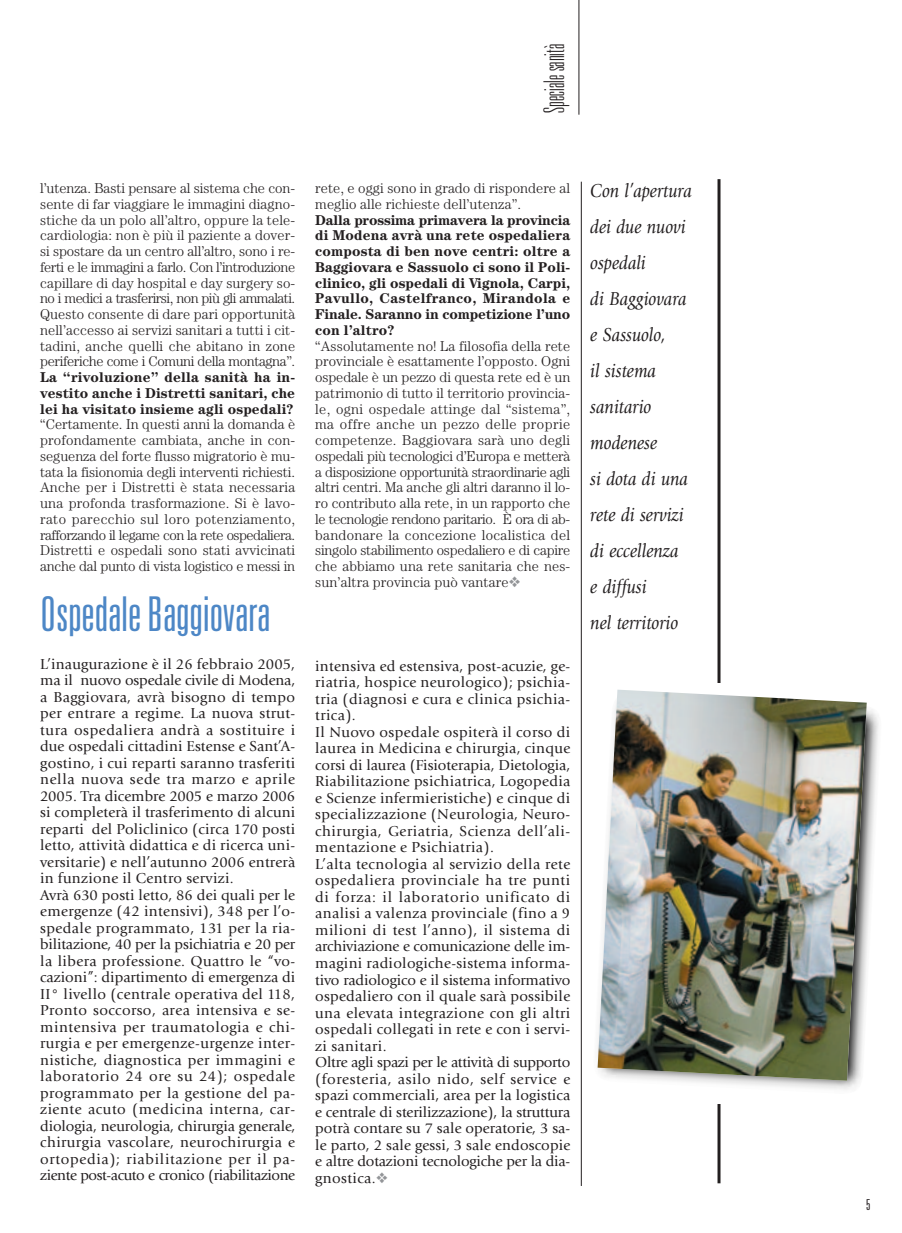
<style>
.page{position:relative;width:902px;height:1233px;background:#fff}
.page>*{position:absolute;margin:0;border:0;box-sizing:border-box;transform-origin:0 0}
.t1{font:300 ultra-condensed 48px "Univers";letter-spacing:-.005em;color:#4d87c6}
.t2{font:100 ultra-condensed 28.5px "Univers";color:#231f20}
.t3{font:italic 19.5px/36px "Giovanni";color:#231f20;scale:.9 1}
.t4{font:15px/16.5px "Giovanni";letter-spacing:.02em;color:#231f20}
.t5{font:300 ultra-condensed 15px "Univers";color:#231f20}
.t6{font:300 14.25px/15.8px "Century";letter-spacing:.01em;color:#231f20;text-align:justify}
.t7{font:700 14.25px/15.8px "Century";letter-spacing:.01em;color:#231f20;text-align:justify}
.s1{color:#939598}
</style>
<div class="page">
<img style="left:578px;top:0;width:301px;height:1186px">
<h2 class="t2" style="left:544px;top:113px;width:70px;rotate:-90deg">Speciale sanità</h2>
<p class="t6" style="left:40px;top:181px;width:256px">l’utenza. Basti pensare al sistema che con&shy;sente di far viaggiare le immagini diagno&shy;stiche da un polo all’altro, oppure la tele&shy;cardiologia: non è più il paziente a dover&shy;si spostare da un centro all’altro, sono i re&shy;ferti e le immagini a farlo. Con l’introduzione capillare di day hospital e day surgery so&shy;no i medici a trasferirsi, non più gli ammalati.<br>Questo consente di dare pari opportunità nell’accesso ai servizi sanitari a tutti i cit&shy;tadini, anche quelli che abitano in zone periferiche come i Comuni della montagna”.</p>
<p class="t7" style="left:40px;top:370px;width:256px">La “rivoluzione” della sanità ha in&shy;vestito anche i Distretti sanitari, che lei ha visitato insieme agli ospedali?</p>
<p class="t6" style="left:40px;top:418px;width:256px">“Certamente. In questi anni la domanda è profondamente cambiata, anche in con&shy;seguenza del forte flusso migratorio è mu&shy;tata la fisionomia degli interventi richiesti.<br>Anche per i Distretti è stata necessaria una profonda trasformazione. Si è lavo&shy;rato parecchio sul loro potenziamento, rafforzando il legame con la rete ospedaliera.<br>Distretti e ospedali sono stati avvicinati anche dal punto di vista logistico e messi in</p>
<h1 class="t1" style="left:40px;top:596px;width:232px">Ospedale Baggiovara</h1>
<p class="t4" style="left:40px;top:656px;width:257px">L’inaugurazione è il 26 febbraio 2005, ma il nuovo ospedale civile di Modena, a Baggiovara, avrà bisogno di tempo per entrare a regime. La nuova strut&shy;tura ospedaliera andrà a sostituire i due ospedali cittadini Estense e Sant’A&shy;gostino, i cui reparti saranno trasferiti nella nuova sede tra marzo e aprile 2005. Tra dicembre 2005 e marzo 2006 si completerà il trasferimento di alcuni reparti del Policlinico (circa 170 posti letto, attività didattica e di ricerca uni&shy;versitarie) e nell’autunno 2006 entrerà in funzione il Centro servizi.<br>Avrà 630 posti letto, 86 dei quali per le emergenze (42 intensivi), 348 per l’o&shy;spedale programmato, 131 per la ria&shy;bilitazione, 40 per la psichiatria e 20 per la libera professione. Quattro le “vo&shy;cazioni”: dipartimento di emergenza di II° livello (centrale operativa del 118, Pronto soccorso, area intensiva e se&shy;mintensiva per traumatologia e chi&shy;rurgia e per emergenze-urgenze inter&shy;nistiche, diagnostica per immagini e laboratorio 24 ore su 24); ospedale programmato per la gestione del pa&shy;ziente acuto (medicina interna, car&shy;diologia, neurologia, chirurgia generale, chirurgia vascolare, neurochirurgia e ortopedia); riabilitazione per il pa&shy;ziente post-acuto e cronico (riabilitazione</p>
<p class="t6" style="left:315px;top:181px;width:256px">rete, e oggi sono in grado di rispondere al meglio alle richieste dell’utenza”.</p>
<p class="t7" style="left:315px;top:213px;width:256px">Dalla prossima primavera la provincia di Modena avrà una rete ospedaliera composta di ben nove centri: oltre a Baggiovara e Sassuolo ci sono il Poli&shy;clinico, gli ospedali di Vignola, Carpi, Pavullo, Castelfranco, Mirandola e Finale. Saranno in competizione l’uno con l’altro?</p>
<p class="t6" style="left:315px;top:339px;width:256px">“Assolutamente no! La filosofia della rete provinciale è esattamente l’opposto. Ogni ospedale è un pezzo di questa rete ed è un patrimonio di tutto il territorio provincia&shy;le, ogni ospedale attinge dal “sistema”, ma offre anche un pezzo delle proprie competenze. Baggiovara sarà uno degli ospedali più tecnologici d’Europa e metterà a disposizione opportunità straordinarie agli altri centri. Ma anche gli altri daranno il lo&shy;ro contributo alla rete, in un rapporto che le tecnologie rendono paritario. È ora di ab&shy;bandonare la concezione localistica del singolo stabilimento ospedaliero e di capire che abbiamo una rete sanitaria che nes&shy;sun’altra provincia può vantare<span class="s1">❖</span></p>
<p class="t4" style="left:315px;top:659px;width:256px">intensiva ed estensiva, post-acuzie, ge&shy;riatria, hospice neurologico); psichia&shy;tria (diagnosi e cura e clinica psichia&shy;trica).<br>Il Nuovo ospedale ospiterà il corso di laurea in Medicina e chirurgia, cinque corsi di laurea (Fisioterapia, Dietologia, Riabilitazione psichiatrica, Logopedia e Scienze infermieristiche) e cinque di specializzazione (Neurologia, Neuro&shy;chirurgia, Geriatria, Scienza dell’ali&shy;mentazione e Psichiatria).<br>L’alta tecnologia al servizio della rete ospedaliera provinciale ha tre punti di forza: il laboratorio unificato di analisi a valenza provinciale (fino a 9 milioni di test l’anno), il sistema di archiviazione e comunicazione delle im&shy;magini radiologiche-sistema informa&shy;tivo radiologico e il sistema informativo ospedaliero con il quale sarà possibile una elevata integrazione con gli altri ospedali collegati in rete e con i servi&shy;zi sanitari.<br>Oltre agli spazi per le attività di supporto (foresteria, asilo nido, self service e spazi commerciali, area per la logistica e centrale di sterilizzazione), la struttura potrà contare su 7 sale operatorie, 3 sa&shy;le parto, 2 sale gessi, 3 sale endoscopie e altre dotazioni tecnologiche per la dia&shy;gnostica.<span class="s1">❖</span></p>
<h3 class="t3" style="left:590px;top:174px;width:114px">Con l’apertura dei due nuovi ospedali<br>di Baggiovara e Sassuolo,<br>il sistema sanitario modenese<br>si dota di una rete di servizi di eccellenza<br>e diffusi<br>nel territorio</h3>
<p class="t5" style="left:866px;top:1199px;width:6px">5</p>
</div>
